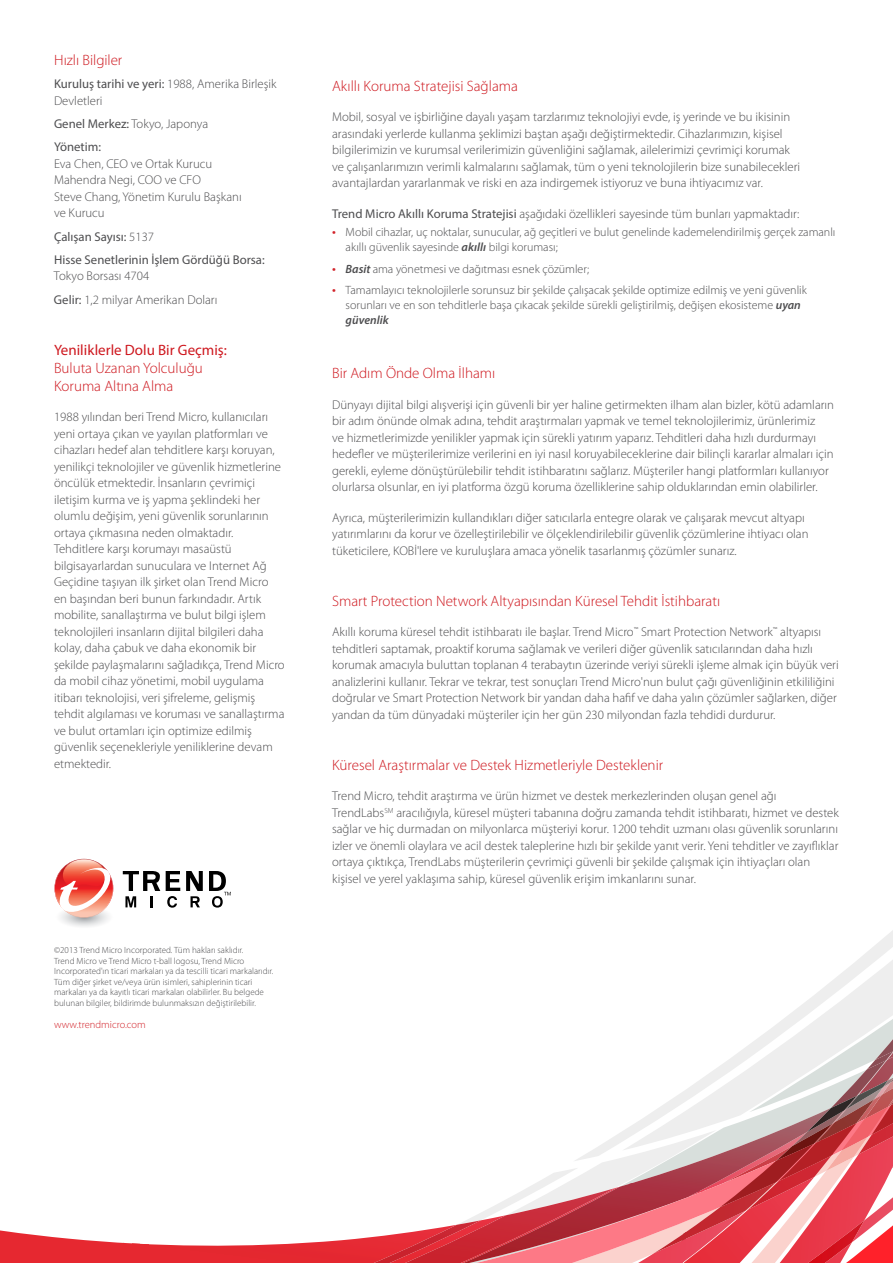
<style>
.page{position:relative;width:893px;height:1263px;background:#fff}
.page>*{position:absolute;margin:0;border:0;box-sizing:border-box;transform-origin:0 0}
.Section_header__red{font:300 15px/18px "Myriad Pro";color:#ce171e}
.Body_paragraph{font:300 12.75px/16.5px "Myriad Pro";color:#4d4d4f}
.Body_paragraph-2{font:12.75px/16.5px "Myriad Pro";color:#4d4d4f}
.t1{font:300 12px/15px "Myriad Pro";color:#4d4d4f}
.t2{font:300 10.5px "Myriad Pro";color:#d2232a}
.t3{font:300 9px/10.5px "Myriad Pro";color:#4d4d4f}
.s1{font-weight:400}
.s2{font-weight:300}
.s3{font-weight:400;font-size:13.5px;color:#d2232a}
.s4{font-weight:600;font-style:italic}
</style>
<div class="page">
<svg style="left:0;top:1230px;width:31px;height:33px"></svg>
<svg style="left:31px;top:858px;width:256px;height:405px"></svg>
<svg style="left:847px;top:930px;width:46px;height:39px"></svg>
<svg style="left:287px;top:969px;width:606px;height:294px"></svg>
<svg style="left:123px;top:871px;width:37px;height:36px"></svg>
<svg style="left:186px;top:871px;width:17px;height:36px"></svg>
<svg style="left:166px;top:871px;width:14px;height:37px"></svg>
<svg style="left:209px;top:871px;width:22px;height:36px"></svg>
<svg style="left:54px;top:859px;width:60px;height:69px"></svg>
<p class="Section_header__red" style="left:54px;top:51px;width:70px">Hızlı Bilgiler</p>
<p class="Body_paragraph" style="left:54px;top:76px;width:224px"><span class="s1">Kuruluş tarihi ve yeri:</span> 1988, Amerika Birleşik<br>Devletleri</p>
<p class="Body_paragraph" style="left:54px;top:116px;width:156px"><span class="s1">Genel Merkez:</span> Tokyo, Japonya</p>
<p class="Body_paragraph" style="left:54px;top:139px;width:189px"><span class="s1">Yönetim:<br></span>Eva Chen, CEO ve Ortak Kurucu<br>Mahendra Negi, COO ve CFO<br>Steve Chang, Yönetim Kurulu Başkanı ve Kurucu</p>
<p class="Body_paragraph-2" style="left:54px;top:228px;width:102px">Çalışan Sayısı: <span class="s2">5137</span></p>
<p class="Body_paragraph-2" style="left:54px;top:251px;width:212px">Hisse Senetlerinin İşlem Gördüğü Borsa:<br><span class="s2">Tokyo Borsası 4704</span></p>
<p class="Body_paragraph" style="left:54px;top:291px;width:165px"><span class="s1">Gelir:</span> 1,2 milyar Amerikan Doları</p>
<p class="Section_header__red" style="left:54px;top:341px;width:174px"><span class="s1">Yeniliklerle Dolu Bir Geçmiş:<br></span>Buluta Uzanan Yolculuğu<br>Koruma Altına Alma</p>
<p class="Body_paragraph" style="left:54px;top:409px;width:232px">1988 yılından beri Trend Micro, kullanıcıları yeni ortaya çıkan ve yayılan platformları ve cihazları hedef alan tehditlere karşı koruyan, yenilikçi teknolojiler ve güvenlik hizmetlerine öncülük etmektedir. İnsanların çevrimiçi iletişim kurma ve iş yapma şeklindeki her olumlu değişim, yeni güvenlik sorunlarının ortaya çıkmasına neden olmaktadır.<br>Tehditlere karşı korumayı masaüstü bilgisayarlardan sunuculara ve Internet Ağ Geçidine taşıyan ilk şirket olan Trend Micro<br>en başından beri bunun farkındadır. Artık mobilite, sanallaştırma ve bulut bilgi işlem teknolojileri insanların dijital bilgileri daha kolay, daha çabuk ve daha ekonomik bir şekilde paylaşmalarını sağladıkça, Trend Micro da mobil cihaz yönetimi, mobil uygulama itibarı teknolojisi, veri şifreleme, gelişmiş tehdit algılaması ve koruması ve sanallaştırma ve bulut ortamları için optimize edilmiş güvenlik seçenekleriyle yeniliklerine devam etmektedir.</p>
<p class="t3" style="left:54px;top:945px;width:221px">©2013 Trend Micro Incorporated. Tüm hakları saklıdır.<br>Trend Micro ve Trend Micro t-ball logosu, Trend Micro Incorporated'ın ticari markaları ya da tescilli ticari markalarıdır.<br>Tüm diğer şirket ve/veya ürün isimleri, sahiplerinin ticari markaları ya da kayıtlı ticari markaları olabilirler. Bu belgede bulunan bilgiler, bildirimde bulunmaksızın değiştirilebilir.</p>
<p class="t2" style="left:54px;top:1019px;width:93px">www.trendmicro.com</p>
<p class="Section_header__red" style="left:332px;top:77px;width:187px">Akıllı Koruma Stratejisi Sağlama</p>
<p class="Body_paragraph" style="left:332px;top:109px;width:470px">Mobil, sosyal ve işbirliğine dayalı yaşam tarzlarımız teknolojiyi evde, iş yerinde ve bu ikisinin arasındaki yerlerde kullanma şeklimizi baştan aşağı değiştirmektedir. Cihazlarımızın, kişisel bilgilerimizin ve kurumsal verilerimizin güvenliğini sağlamak, ailelerimizi çevrimiçi korumak ve çalışanlarımızın verimli kalmalarını sağlamak, tüm o yeni teknolojilerin bize sunabilecekleri avantajlardan yararlanmak ve riski en aza indirgemek istiyoruz ve buna ihtiyacımız var.</p>
<p class="Body_paragraph" style="left:332px;top:205px;width:469px"><span class="s1">Trend Micro Akıllı Koruma Stratejisi</span> aşağıdaki özellikleri sayesinde tüm bunları yapmaktadır:</p>
<p class="t1" style="left:346px;top:225px;width:491px;text-indent:-14px"><span class="s3">•</span> Mobil cihazlar, uç noktalar, sunucular, ağ geçitleri ve bulut genelinde kademelendirilmiş gerçek zamanlı akıllı güvenlik sayesinde <span class="s4">akıllı</span> bilgi koruması;</p>
<p class="t1" style="left:332px;top:261px;width:259px"><span class="s3">•</span> <span class="s4">Basit</span> ama yönetmesi ve dağıtması esnek çözümler;</p>
<p class="t1" style="left:346px;top:283px;width:463px;text-indent:-14px"><span class="s3">•</span> Tamamlayıcı teknolojilerle sorunsuz bir şekilde çalışacak şekilde optimize edilmiş ve yeni güvenlik sorunları ve en son tehditlerle başa çıkacak şekilde sürekli geliştirilmiş, değişen ekosisteme <span class="s4">uyan güvenlik</span></p>
<p class="Section_header__red" style="left:332px;top:364px;width:165px">Bir Adım Önde Olma İlhamı</p>
<p class="Body_paragraph" style="left:332px;top:396px;width:503px">Dünyayı dijital bilgi alışverişi için güvenli bir yer haline getirmekten ilham alan bizler, kötü adamların bir adım önünde olmak adına, tehdit araştırmaları yapmak ve temel teknolojilerimiz, ürünlerimiz<br>ve hizmetlerimizde yenilikler yapmak için sürekli yatırım yaparız. Tehditleri daha hızlı durdurmayı hedefler ve müşterilerimize verilerini en iyi nasıl koruyabileceklerine dair bilinçli kararlar almaları için gerekli, eyleme dönüştürülebilir tehdit istihbaratını sağlarız. Müşteriler hangi platformları kullanıyor olurlarsa olsunlar, en iyi platforma özgü koruma özelliklerine sahip olduklarından emin olabilirler.</p>
<p class="Body_paragraph" style="left:332px;top:509px;width:478px">Ayrıca, müşterilerimizin kullandıkları diğer satıcılarla entegre olarak ve çalışarak mevcut altyapı yatırımlarını da korur ve özelleştirilebilir ve ölçeklendirilebilir güvenlik çözümlerine ihtiyacı olan tüketicilere, KOBİ'lere ve kuruluşlara amaca yönelik tasarlanmış çözümler sunarız.</p>
<p class="Section_header__red" style="left:332px;top:592px;width:390px">Smart Protection Network Altyapısından Küresel Tehdit İstihbaratı</p>
<p class="Body_paragraph" style="left:332px;top:624px;width:508px">Akıllı koruma küresel tehdit istihbaratı ile başlar. Trend Micro<sup>™</sup> Smart Protection Network<sup>™</sup> altyapısı tehditleri saptamak, proaktif koruma sağlamak ve verileri diğer güvenlik satıcılarından daha hızlı korumak amacıyla buluttan toplanan 4 terabaytın üzerinde veriyi sürekli işleme almak için büyük veri analizlerini kullanır. Tekrar ve tekrar, test sonuçları Trend Micro'nun bulut çağı güvenliğinin etkililiğini doğrular ve Smart Protection Network bir yandan daha hafif ve daha yalın çözümler sağlarken, diğer yandan da tüm dünyadaki müşteriler için her gün 230 milyondan fazla tehdidi durdurur.</p>
<p class="Section_header__red" style="left:332px;top:756px;width:333px">Küresel Araştırmalar ve Destek Hizmetleriyle Desteklenir</p>
<p class="Body_paragraph" style="left:332px;top:788px;width:508px">Trend Micro, tehdit araştırma ve ürün hizmet ve destek merkezlerinden oluşan genel ağı TrendLabs<sup>SM</sup> aracılığıyla, küresel müşteri tabanına doğru zamanda tehdit istihbaratı, hizmet ve destek sağlar ve hiç durmadan on milyonlarca müşteriyi korur. 1200 tehdit uzmanı olası güvenlik sorunlarını izler ve önemli olaylara ve acil destek taleplerine hızlı bir şekilde yanıt verir. Yeni tehditler ve zayıflıklar ortaya çıktıkça, TrendLabs müşterilerin çevrimiçi güvenli bir şekilde çalışmak için ihtiyaçları olan kişisel ve yerel yaklaşıma sahip, küresel güvenlik erişim imkanlarını sunar.</p>
</div>
